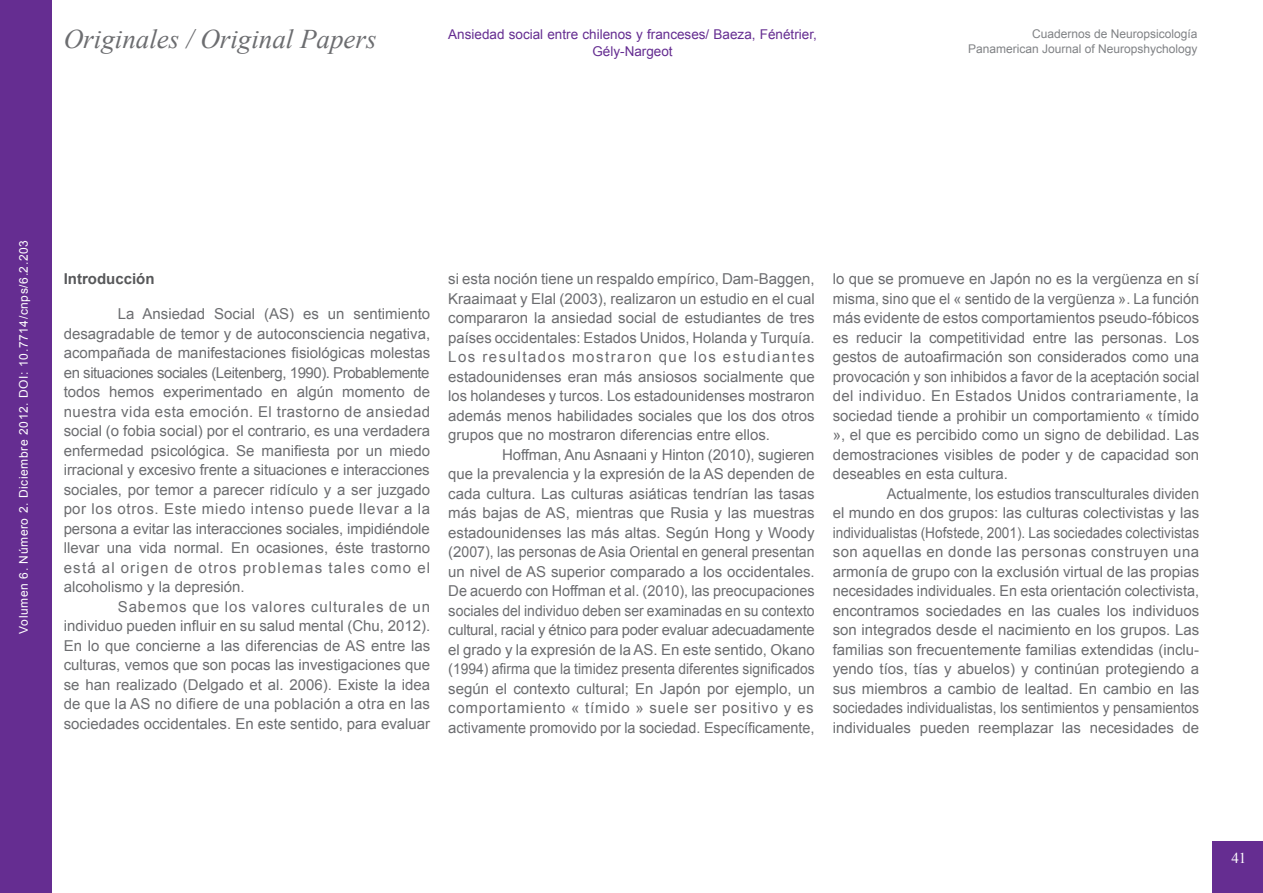
<style>
.page{position:relative;width:1263px;height:893px;background:#fff}
.page>*{position:absolute;margin:0;border:0;box-sizing:border-box;transform-origin:0 0}
.t1{font:italic 27px "Times New Roman";color:#6c6d70}
.t2{font:15px/19.5px "Arial";color:#6c6d70}
.t3{font:15px/19.5px "Arial";letter-spacing:.03em;color:#6c6d70}
.t4{font:15px "Arial";color:#6c6d70;scale:.96 1}
.t5{font:15px "Arial";letter-spacing:-.02em;color:#6c6d70}
.t6{font:15px "Arial";letter-spacing:.1em;color:#6c6d70}
.t7{font:15px "Arial";letter-spacing:.06em;color:#6c6d70}
.t8{font:700 15px "Arial";color:#57585a}
.t9{font:15px "Times New Roman";color:#fff}
.t10{font:13.5px/16.5px "Arial";color:#652d91;text-align:center}
.t11{font:12px "Arial";color:#808285}
.t12{font:12px "Arial";letter-spacing:.05em;color:#fff}
</style>
<div class="page">
<div style="left:0;top:0;width:51px;height:893px;background:#652d91"></div>
<div style="left:1212px;top:842px;width:51px;height:51px;background:#652d91"></div>
<p class="t1" style="left:64px;top:21px;width:314px">Originales / Original Papers</p>
<p class="t10" style="left:448px;top:27px;width:370px">Ansiedad social entre chilenos y franceses/ Baeza, Fénétrier,<br>Gély-Nargeot</p>
<p class="t11" style="left:1032px;top:26px;width:167px">Cuadernos de Neuropsicología</p>
<p class="t11" style="left:968px;top:41px;width:231px">Panamerican Journal of Neuropshychology</p>
<p class="t12" style="left:16px;top:634px;width:395px;rotate:-90deg">Volumen 6. Número 2. Diciembre 2012. DOI: 10.7714/cnps/6.2.203</p>
<p class="t8" style="left:64px;top:269px;width:92px">Introducción</p>
<p class="t2" style="left:64px;top:304px;width:368px;text-align:justify;text-indent:54px">La Ansiedad Social (AS) es un sentimiento desagradable de temor y de autoconsciencia negativa, acompañada de manifestaciones fisiológicas molestas en situaciones sociales (Leitenberg, 1990). Probablemente</p>
<p class="t3" style="left:64px;top:382px;width:368px">todos hemos experimentado en algún momento de nuestra vida esta emoción. El trastorno de ansiedad</p>
<p class="t2" style="left:64px;top:421px;width:368px">social (o fobia social) por el contrario, es una verdadera</p>
<p class="t2" style="left:64px;top:441px;width:368px">enfermedad psicológica. Se manifiesta por un miedo irracional y excesivo frente a situaciones e interacciones</p>
<p class="t2" style="left:64px;top:480px;width:368px">sociales, por temor a parecer ridículo y a ser juzgado por los otros. Este miedo intenso puede llevar a la</p>
<p class="t2" style="left:64px;top:519px;width:367px">persona a evitar las interacciones sociales, impidiéndole</p>
<p class="t2" style="left:64px;top:538px;width:368px">llevar una vida normal. En ocasiones, éste trastorno está al origen de otros problemas tales como el</p>
<p class="t2" style="left:64px;top:577px;width:182px">alcoholismo y la depresión.</p>
<p class="t7" style="left:118px;top:597px;width:314px">Sabemos que los valores culturales de un</p>
<p class="t2" style="left:64px;top:616px;width:368px;text-align:justify">individuo pueden influir en su salud mental (Chu, 2012).<br>En lo que concierne a las diferencias de AS entre las culturas, vemos que son pocas las investigaciones que se han realizado (Delgado et al. 2006). Existe la idea de que la AS no difiere de una población a otra en las</p>
<p class="t2" style="left:64px;top:714px;width:368px">sociedades occidentales. En este sentido, para evaluar</p>
<p class="t2" style="left:448px;top:269px;width:368px">si esta noción tiene un respaldo empírico, Dam-Baggen,</p>
<p class="t2" style="left:448px;top:289px;width:368px;text-align:justify">Kraaimaat y Elal (2003), realizaron un estudio en el cual compararon la ansiedad social de estudiantes de tres países occidentales: Estados Unidos, Holanda y Turquía.</p>
<p class="t6" style="left:448px;top:347px;width:368px">Los resultados mostraron que los estudiantes</p>
<p class="t2" style="left:448px;top:367px;width:368px">estadounidenses eran más ansiosos socialmente que los holandeses y turcos. Los estadounidenses mostraron</p>
<p class="t2" style="left:448px;top:406px;width:368px">además menos habilidades sociales que los dos otros grupos que no mostraron diferencias entre ellos.</p>
<p class="t2" style="left:502px;top:445px;width:314px">Hoffman, Anu Asnaani y Hinton (2010), sugieren</p>
<p class="t2" style="left:448px;top:464px;width:368px;text-align:justify">que la prevalencia y la expresión de la AS dependen de cada cultura. Las culturas asiáticas tendrían las tasas más bajas de AS, mientras que Rusia y las muestras estadounidenses las más altas. Según Hong y Woody (2007), las personas de Asia Oriental en general presentan</p>
<p class="t2" style="left:448px;top:562px;width:368px">un nivel de AS superior comparado a los occidentales.<br>De acuerdo con Hoffman et al. (2010), las preocupaciones</p>
<p class="t2" style="left:448px;top:601px;width:368px">sociales del individuo deben ser examinadas en su contexto</p>
<p class="t5" style="left:448px;top:620px;width:368px">cultural, racial y étnico para poder evaluar adecuadamente</p>
<p class="t2" style="left:448px;top:640px;width:368px">el grado y la expresión de la AS. En este sentido, Okano (1994) afirma que la timidez presenta diferentes significados</p>
<p class="t2" style="left:448px;top:679px;width:368px">según el contexto cultural; En Japón por ejemplo, un comportamiento « tímido » suele ser positivo y es</p>
<p class="t2" style="left:448px;top:718px;width:368px">activamente promovido por la sociedad. Específicamente,</p>
<p class="t2" style="left:833px;top:269px;width:368px">lo que se promueve en Japón no es la vergüenza en sí misma, sino que el « sentido de la vergüenza ». La función</p>
<p class="t2" style="left:833px;top:308px;width:368px">más evidente de estos comportamientos pseudo-fóbicos</p>
<p class="t2" style="left:833px;top:328px;width:368px;text-align:justify">es reducir la competitividad entre las personas. Los gestos de autoafirmación son considerados como una provocación y son inhibidos a favor de la aceptación social</p>
<p class="t3" style="left:833px;top:386px;width:367px">del individuo. En Estados Unidos contrariamente, la</p>
<p class="t2" style="left:833px;top:406px;width:368px;text-align:justify">sociedad tiende a prohibir un comportamiento « tímido », el que es percibido como un signo de debilidad. Las demostraciones visibles de poder y de capacidad son deseables en esta cultura.</p>
<p class="t2" style="left:887px;top:484px;width:314px">Actualmente, los estudios transculturales dividen</p>
<p class="t2" style="left:833px;top:503px;width:368px">el mundo en dos grupos: las culturas colectivistas y las individualistas (Hofstede, 2001). Las sociedades colectivistas</p>
<p class="t3" style="left:833px;top:542px;width:368px">son aquellas en donde las personas construyen una</p>
<p class="t2" style="left:833px;top:562px;width:368px">armonía de grupo con la exclusión virtual de las propias</p>
<p class="t4" style="left:833px;top:581px;width:383px">necesidades individuales. En esta orientación colectivista,</p>
<p class="t2" style="left:833px;top:601px;width:368px;text-align:justify">encontramos sociedades en las cuales los individuos son integrados desde el nacimiento en los grupos. Las familias son frecuentemente familias extendidas (inclu&shy;yendo tíos, tías y abuelos) y continúan protegiendo a sus miembros a cambio de lealtad. En cambio en las sociedades individualistas, los sentimientos y pensamientos</p>
<p class="t2" style="left:833px;top:718px;width:368px">individuales pueden reemplazar las necesidades de</p>
<p class="t9" style="left:1231px;top:848px;width:16px">41</p>
</div>
